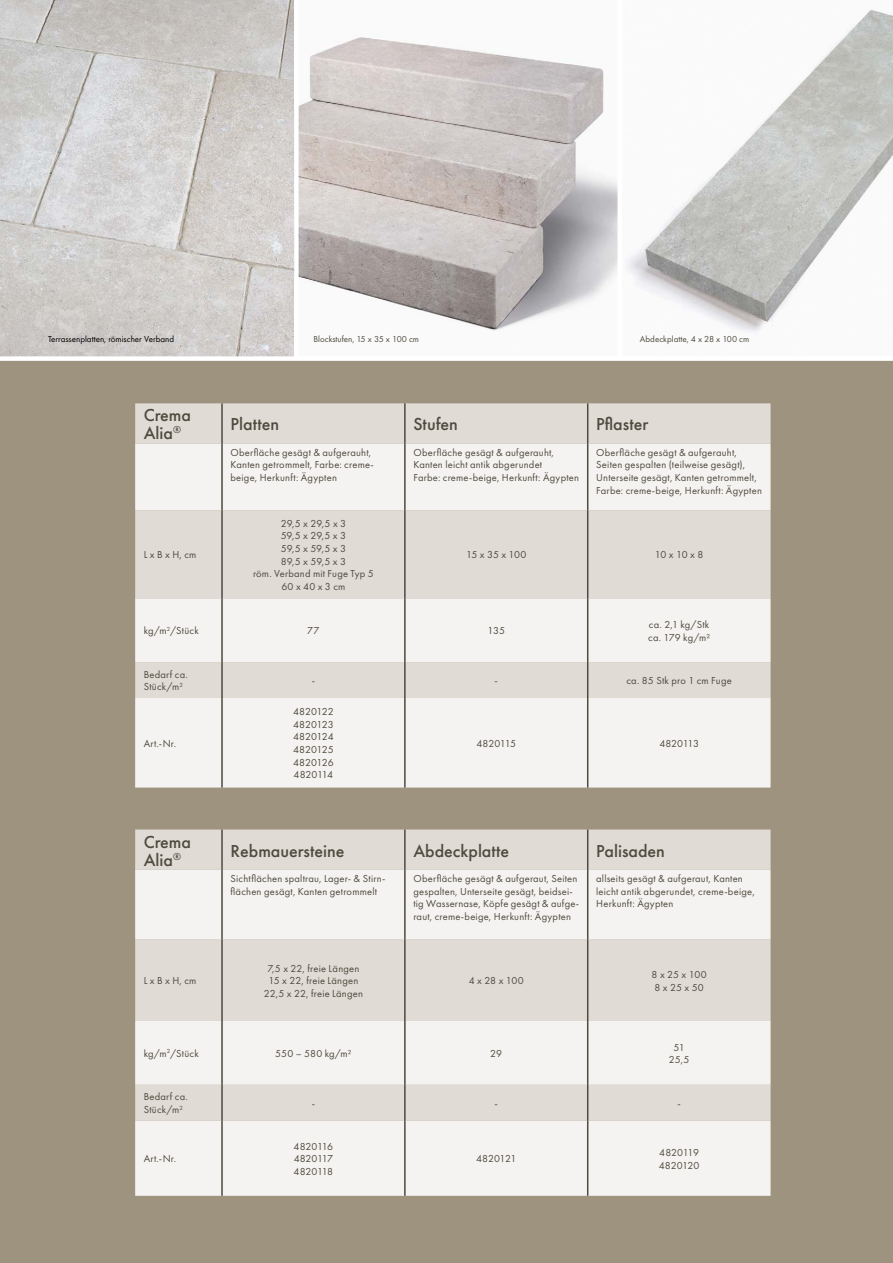
<style>
.page{position:relative;width:893px;height:1263px;background:#9e937e}
.page>*{position:absolute;margin:0;border:0;box-sizing:border-box;transform-origin:0 0}
.t1{font:500 18px/18px "Futura PT";color:#4f4a3e}
.t2{font:10.5px/12.6px "Futura PT";letter-spacing:.02em;color:#4f4a3e}
.t3{font:10.5px "Futura PT";letter-spacing:-.03em;color:#4f4a3e}
.t4{font:10.5px/12.6px "Futura PT";letter-spacing:-.005em;color:#4f4a3e}
.t5{font:9px "Futura PT";color:#4f4a3e}
.t6{font:9px "Futura PT";color:#000}
</style>
<div class="page">
<div style="left:135px;top:829px;width:636px;height:41px;background:#e0dbd4"></div>
<svg style="left:135px;top:870px;width:636px;height:326px;background:#ede9e6"></svg>
<hr style="left:587px;top:829px;width:1px;height:41px;background:#4f4a3e">
<hr style="left:587px;top:870px;width:1px;height:69px;background:#4f4a3e">
<hr style="left:587px;top:939px;width:1px;height:82px;background:#4f4a3e">
<hr style="left:587px;top:1021px;width:1px;height:64px;background:#4f4a3e">
<hr style="left:587px;top:1085px;width:1px;height:36px;background:#4f4a3e">
<hr style="left:587px;top:1121px;width:1px;height:75px;background:#4f4a3e">
<hr style="left:221px;top:829px;width:2px;height:41px;background:#4f4a3e">
<hr style="left:404px;top:829px;width:2px;height:41px;background:#4f4a3e">
<hr style="left:221px;top:870px;width:2px;height:69px;background:#4f4a3e">
<hr style="left:404px;top:870px;width:2px;height:69px;background:#4f4a3e">
<hr style="left:221px;top:939px;width:2px;height:82px;background:#4f4a3e">
<hr style="left:404px;top:939px;width:2px;height:82px;background:#4f4a3e">
<hr style="left:221px;top:1021px;width:2px;height:64px;background:#4f4a3e">
<hr style="left:404px;top:1021px;width:2px;height:64px;background:#4f4a3e">
<hr style="left:221px;top:1085px;width:2px;height:36px;background:#4f4a3e">
<hr style="left:404px;top:1085px;width:2px;height:36px;background:#4f4a3e">
<hr style="left:221px;top:1121px;width:2px;height:75px;background:#4f4a3e">
<hr style="left:404px;top:1121px;width:2px;height:75px;background:#4f4a3e">
<div style="left:135px;top:403px;width:636px;height:41px;background:#e0dbd4"></div>
<svg style="left:135px;top:444px;width:636px;height:343px;background:#edeae6"></svg>
<hr style="left:587px;top:403px;width:1px;height:41px;background:#4f4a3e">
<hr style="left:587px;top:444px;width:1px;height:66px;background:#4f4a3e">
<hr style="left:587px;top:510px;width:1px;height:88px;background:#4f4a3e">
<hr style="left:587px;top:598px;width:1px;height:64px;background:#4f4a3e">
<hr style="left:587px;top:662px;width:1px;height:36px;background:#4f4a3e">
<hr style="left:587px;top:698px;width:1px;height:89px;background:#4f4a3e">
<hr style="left:221px;top:403px;width:2px;height:41px;background:#4f4a3e">
<hr style="left:404px;top:403px;width:2px;height:41px;background:#4f4a3e">
<hr style="left:221px;top:444px;width:2px;height:66px;background:#4f4a3e">
<hr style="left:404px;top:444px;width:2px;height:66px;background:#4f4a3e">
<hr style="left:221px;top:510px;width:2px;height:88px;background:#4f4a3e">
<hr style="left:404px;top:510px;width:2px;height:88px;background:#4f4a3e">
<hr style="left:221px;top:598px;width:2px;height:64px;background:#4f4a3e">
<hr style="left:404px;top:598px;width:2px;height:64px;background:#4f4a3e">
<hr style="left:221px;top:662px;width:2px;height:36px;background:#4f4a3e">
<hr style="left:404px;top:662px;width:2px;height:36px;background:#4f4a3e">
<hr style="left:221px;top:698px;width:2px;height:89px;background:#4f4a3e">
<hr style="left:404px;top:698px;width:2px;height:89px;background:#4f4a3e">
<img style="left:0;top:0;width:294px;height:356px">
<img style="left:622px;top:0;width:271px;height:356px">
<img style="left:299px;top:0;width:318px;height:356px">
<div style="left:617px;top:0;width:5px;height:359px;background:#fff"></div>
<div style="left:294px;top:0;width:5px;height:359px;background:#fff"></div>
<div style="left:0;top:356px;width:893px;height:5px;background:#fff"></div>
<p class="t6" style="left:48px;top:333px;width:127px">Terrassenplatten, römischer Verband</p>
<p class="t5" style="left:313px;top:333px;width:107px">Blockstufen, 15 x 35 x 100 cm</p>
<p class="t5" style="left:640px;top:333px;width:111px">Abdeckplatte, 4 x 28 x 100 cm</p>
<h1 class="t1" style="left:144px;top:406px;width:49px">Crema<br>Alia<sup>®</sup></h1>
<h1 class="t1" style="left:231px;top:415px;width:50px">Platten</h1>
<h1 class="t1" style="left:413px;top:415px;width:46px">Stufen</h1>
<h1 class="t1" style="left:596px;top:415px;width:54px">Pflaster</h1>
<p class="t2" style="left:231px;top:446px;width:145px">Oberfläche gesägt &amp; aufgerauht,<br>Kanten getrommelt, Farbe: creme&shy;beige, Herkunft: Ägypten</p>
<p class="t2" style="left:413px;top:446px;width:167px">Oberfläche gesägt &amp; aufgerauht,<br>Kanten leicht antik abgerundet<br>Farbe: creme-beige, Herkunft: Ägypten</p>
<p class="t2" style="left:596px;top:446px;width:167px">Oberfläche gesägt &amp; aufgerauht, Seiten gespalten (teilweise gesägt), Unterseite gesägt, Kanten getrommelt, Farbe: creme-beige, Herkunft: Ägypten</p>
<p class="t2" style="left:144px;top:548px;width:54px">L x B x H, cm</p>
<p class="t2" style="left:253px;top:517px;width:122px;text-align:center">29,5 x 29,5 x 3<br>59,5 x 29,5 x 3<br>59,5 x 59,5 x 3<br>89,5 x 59,5 x 3<br>röm. Verband mit Fuge Typ 5<br>60 x 40 x 3 cm</p>
<p class="t2" style="left:466px;top:548px;width:62px">15 x 35 x 100</p>
<p class="t2" style="left:655px;top:548px;width:50px">10 x 10 x 8</p>
<p class="t2" style="left:144px;top:624px;width:57px">kg/m<sup>2</sup>/Stück</p>
<p class="t2" style="left:307px;top:624px;width:14px">77</p>
<p class="t2" style="left:488px;top:624px;width:19px">135</p>
<p class="t2" style="left:648px;top:618px;width:63px">ca. 2,1 kg/Stk ca. 179 kg/m²</p>
<p class="t2" style="left:144px;top:668px;width:46px">Bedarf ca.<br>Stück/m<sup>2</sup></p>
<p class="t2" style="left:312px;top:674px;width:5px">-</p>
<p class="t2" style="left:495px;top:674px;width:5px">-</p>
<p class="t2" style="left:626px;top:674px;width:107px">ca. 85 Stk pro 1 cm Fuge</p>
<p class="t2" style="left:144px;top:737px;width:34px">Art.-Nr.</p>
<p class="t2" style="left:293px;top:705px;width:42px;text-align:justify">4820122<br>4820123<br>4820124<br>4820125<br>4820126<br>4820114</p>
<p class="t3" style="left:476px;top:737px;width:41px">4820115</p>
<p class="t3" style="left:659px;top:737px;width:41px">4820113</p>
<h1 class="t1" style="left:144px;top:832px;width:49px">Crema<br>Alia<sup>®</sup></h1>
<h1 class="t1" style="left:231px;top:841px;width:115px">Rebmauersteine</h1>
<h1 class="t1" style="left:413px;top:841px;width:97px">Abdeckplatte</h1>
<h1 class="t1" style="left:596px;top:841px;width:70px">Palisaden</h1>
<p class="t2" style="left:231px;top:872px;width:156px">Sichtflächen spaltrau, Lager- &amp; Stirn&shy;flächen gesägt, Kanten getrommelt</p>
<p class="t2" style="left:413px;top:872px;width:167px">Oberfläche gesägt &amp; aufgeraut, Seiten gespalten, Unterseite gesägt, beidsei&shy;tig Wassernase, Köpfe gesägt &amp; aufge&shy;raut, creme-beige, Herkunft: Ägypten</p>
<p class="t2" style="left:596px;top:872px;width:160px">allseits gesägt &amp; aufgeraut, Kanten leicht antik abgerundet, creme-beige,<br>Herkunft: Ägypten</p>
<p class="t2" style="left:144px;top:974px;width:54px">L x B x H, cm</p>
<p class="t2" style="left:264px;top:962px;width:101px;text-align:center">7,5 x 22, freie Längen<br>15 x 22, freie Längen<br>22,5 x 22, freie Längen</p>
<p class="t2" style="left:469px;top:974px;width:57px">4 x 28 x 100</p>
<p class="t2" style="left:652px;top:968px;width:57px">8 x 25 x 100<br>8 x 25 x 50</p>
<p class="t2" style="left:144px;top:1047px;width:57px">kg/m<sup>2</sup>/Stück</p>
<p class="t2" style="left:275px;top:1047px;width:78px">550 – 580 kg/m²</p>
<p class="t2" style="left:490px;top:1047px;width:13px">29</p>
<p class="t2" style="left:669px;top:1041px;width:22px;text-align:center">51<br>25,5</p>
<p class="t2" style="left:144px;top:1090px;width:46px">Bedarf ca.<br>Stück/m<sup>2</sup></p>
<p class="t2" style="left:312px;top:1097px;width:5px">-</p>
<p class="t2" style="left:495px;top:1097px;width:5px">-</p>
<p class="t2" style="left:677px;top:1097px;width:5px">-</p>
<p class="t2" style="left:144px;top:1152px;width:34px">Art.-Nr.</p>
<p class="t2" style="left:294px;top:1140px;width:41px;text-align:justify">4820116<br>4820117<br>4820118</p>
<p class="t3" style="left:476px;top:1152px;width:42px">4820121</p>
<p class="t4" style="left:659px;top:1146px;width:42px">4820119<br>4820120</p>
</div>
